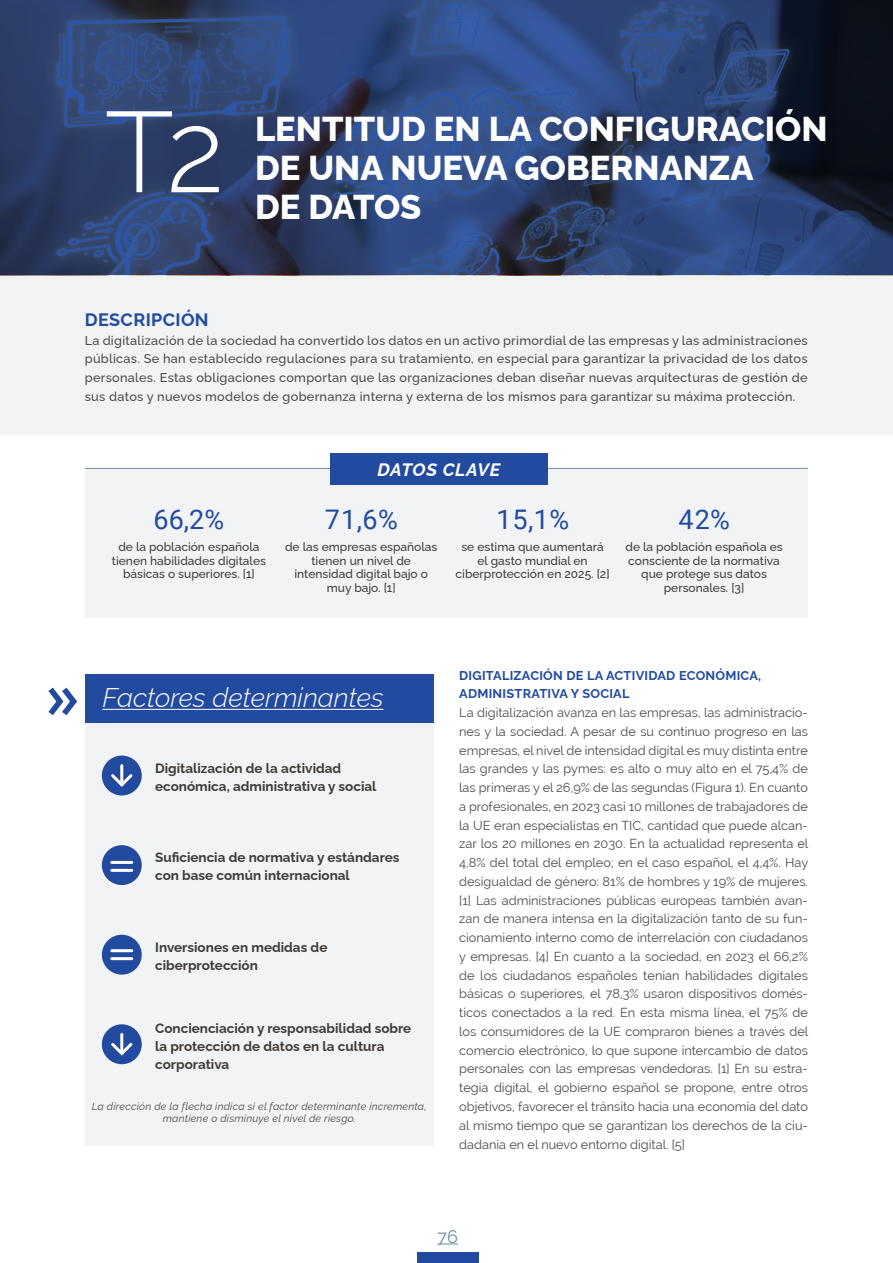
<style>
.page{position:relative;width:893px;height:1263px;background:#fff}
.page>*{position:absolute;margin:0;border:0;box-sizing:border-box;transform-origin:0 0}
.t1{font:300 114px "Raleway";color:#fff}
.t2{font:800 34.5px/39px "Raleway";color:#fff}
.t3{font:italic 300 27px "Raleway";color:#fff}
.t4{font:27px "Roboto";letter-spacing:.035em;color:#224ba0}
.t5{font:700 18px "Raleway";letter-spacing:.02em;color:#224ba0}
.t6{font:italic 700 18px "Raleway";letter-spacing:.035em;color:#fff}
.t7{font:18px "Raleway";color:#6b8d9b}
.t8{font:700 13.5px/18px "Raleway";color:#3f3c39}
.t9{font:12.75px/18.8px "Raleway";color:#4a4a49;text-align:justify}
.t10{font:500 12.75px/18.8px "Raleway";letter-spacing:.02em;color:#4a4a49;text-align:justify}
.t11{font:700 12.75px/18.8px "Raleway";letter-spacing:.02em;color:#224ba0}
.t12{font:500 12px/13.5px "Raleway";color:#3f3c39;text-align:center}
.t13{font:italic 10.5px/12px "Raleway";letter-spacing:.02em;color:#4a4a49;text-align:center}
</style>
<div class="page">
<svg style="left:437px;top:1244px;width:21px;height:1px"></svg>
<div style="left:417px;top:1252px;width:61px;height:11px;background:#224ba0"></div>
<svg style="left:0;top:0;width:893px;height:275px;background:#2a406d"></svg>
<div style="left:85px;top:468px;width:723px;height:150px;background:#f1f3f5"></div>
<hr style="left:85px;top:468px;width:723px;height:1px;background:#6b8d9b">
<div style="left:0;top:275px;width:893px;height:160px;background:#f1f3f5"></div>
<div style="left:85px;top:674px;width:349px;height:472px;background:#f1f3f5"></div>
<div style="left:330px;top:453px;width:218px;height:32px;background:#224ba0"></div>
<svg style="left:48px;top:688px;width:29px;height:27px"></svg>
<div style="left:102px;top:755px;width:40px;height:40px;background:#224ba0;border-radius:50%"></div>
<div style="left:102px;top:845px;width:40px;height:40px;background:#224ba0;border-radius:50%"></div>
<div style="left:102px;top:935px;width:40px;height:40px;background:#224ba0;border-radius:50%"></div>
<div style="left:102px;top:1024px;width:40px;height:40px;background:#224ba0;border-radius:50%"></div>
<div style="left:85px;top:674px;width:349px;height:49px;background:#224ba0"></div>
<hr style="left:102px;top:709px;width:281px;height:1px;background:#fff">
<hr style="left:112px;top:957px;width:20px;height:3px;background:#fff">
<hr style="left:112px;top:949px;width:20px;height:3px;background:#fff">
<hr style="left:112px;top:869px;width:20px;height:3px;background:#fff">
<hr style="left:112px;top:861px;width:20px;height:3px;background:#fff">
<svg style="left:111px;top:771px;width:22px;height:16px"></svg>
<hr style="left:120px;top:766px;width:3px;height:18px;background:#fff">
<svg style="left:111px;top:1040px;width:22px;height:16px"></svg>
<hr style="left:120px;top:1034px;width:3px;height:19px;background:#fff">
<h1 class="t1" style="left:105px;top:62px;width:121px">T2</h1>
<h2 class="t2" style="left:255px;top:106px;width:574px">LENTITUD EN LA CONFIGURACIÓN<br>DE UNA NUEVA GOBERNANZA<br>DE DATOS</h2>
<h3 class="t5" style="left:85px;top:306px;width:125px">DESCRIPCIÓN</h3>
<p class="t10" style="left:85px;top:329px;width:724px">La digitalización de la sociedad ha convertido los datos en un activo primordial de las empresas y las administraciones públicas. Se han establecido regulaciones para su tratamiento, en especial para garantizar la privacidad de los datos personales. Estas obligaciones comportan que las organizaciones deban diseñar nuevas arquitecturas de gestión de sus datos y nuevos modelos de gobernanza interna y externa de los mismos para garantizar su máxima protección.</p>
<h3 class="t6" style="left:378px;top:455px;width:124px">DATOS CLAVE</h3>
<h3 class="t4" style="left:154px;top:500px;width:72px">66,2%</h3>
<h3 class="t4" style="left:325px;top:500px;width:74px">71,6%</h3>
<h3 class="t4" style="left:496px;top:500px;width:74px">15,1%</h3>
<h3 class="t4" style="left:678px;top:500px;width:53px">42%</h3>
<p class="t12" style="left:112px;top:539px;width:156px">de la población española tienen habilidades digitales básicas o superiores. [1]</p>
<p class="t12" style="left:456px;top:539px;width:155px">se estima que aumentará el gasto mundial en ciberprotección en 2025. [2]</p>
<p class="t12" style="left:285px;top:539px;width:154px">de las empresas españolas tienen un nivel de intensidad digital bajo o muy bajo. [1]</p>
<p class="t12" style="left:625px;top:539px;width:159px">de la población española es consciente de la normativa que protege sus datos personales. [3]</p>
<h3 class="t3" style="left:102px;top:676px;width:283px">Factores determinantes</h3>
<p class="t8" style="left:155px;top:758px;width:223px">Digitalización de la actividad económica, administrativa y social</p>
<p class="t8" style="left:155px;top:847px;width:246px">Suficiencia de normativa y estándares con base común internacional</p>
<p class="t8" style="left:155px;top:937px;width:174px">Inversiones en medidas de ciberprotección</p>
<p class="t8" style="left:155px;top:1017px;width:258px">Concienciación y responsabilidad sobre la protección de datos en la cultura corporativa</p>
<p class="t13" style="left:92px;top:1099px;width:336px">La dirección de la flecha indica si el factor determinante incrementa, mantiene o disminuye el nivel de riesgo.</p>
<p class="t11" style="left:459px;top:664px;width:304px">DIGITALIZACIÓN DE LA ACTIVIDAD ECONÓMICA,<br>ADMINISTRATIVA Y SOCIAL</p>
<p class="t9" style="left:459px;top:703px;width:351px">La digitalización avanza en las empresas, las administracio&shy;nes y la sociedad. A pesar de su continuo progreso en las empresas, el nivel de intensidad digital es muy distinta entre las grandes y las pymes: es alto o muy alto en el 75,4% de las primeras y el 26,9% de las segundas (Figura 1). En cuanto a profesionales, en 2023 casi 10 millones de trabajadores de la UE eran especialistas en TIC, cantidad que puede alcan&shy;zar los 20 millones en 2030. En la actualidad representa el 4,8% del total del empleo; en el caso español, el 4,4%. Hay desigualdad de género: 81% de hombres y 19% de mujeres. [1] Las administraciones públicas europeas también avan&shy;zan de manera intensa en la digitalización tanto de su fun&shy;cionamiento interno como de interrelación con ciudadanos y empresas. [4] En cuanto a la sociedad, en 2023 el 66,2% de los ciudadanos españoles tenían habilidades digitales básicas o superiores, el 78,3% usaron dispositivos domés&shy;ticos conectados a la red. En esta misma línea, el 75% de los consumidores de la UE compraron bienes a través del comercio electrónico, lo que supone intercambio de datos personales con las empresas vendedoras. [1] En su estra&shy;tegia digital, el gobierno español se propone, entre otros objetivos, favorecer el tránsito hacia una economía del dato al mismo tiempo que se garantizan los derechos de la ciu&shy;dadanía en el nuevo entorno digital. [5]</p>
<h3 class="t7" style="left:437px;top:1226px;width:22px">76</h3>
</div>
